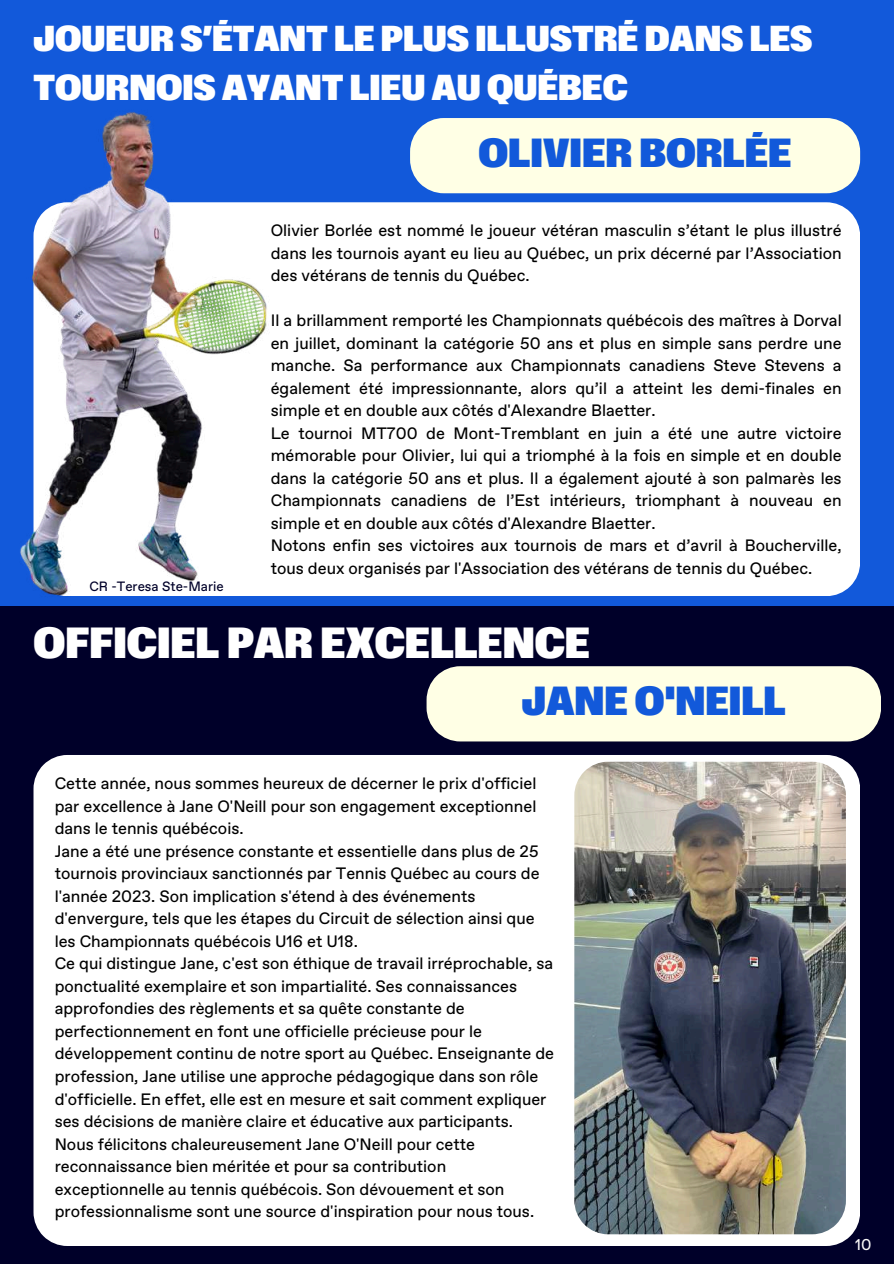
<style>
.page{position:relative;width:894px;height:1264px;background:#fff}
.page>*{position:absolute;margin:0;border:0;box-sizing:border-box;transform-origin:0 0}
.t1{font:semi-condensed 43.5px "ABC Gravity";color:#fff}
.t2{font:semi-condensed 40.65px "ABC Gravity";color:#1259da}
.t3{font:semi-condensed 36px/49.5px "ABC Gravity";color:#fff}
.t4{font:16.5px/22.5px "ABC Favorit";color:#000}
.t5{font:15.6px "ABC Favorit";color:#faf9f8}
.t6{font:13.5px "ABC Favorit";color:#000029}
</style>
<div class="page">
<div style="left:0;top:0;width:893px;height:1263px;background:#000029"></div>
<div style="left:0;top:0;width:893px;height:605px;background:#1259da"></div>
<div style="left:312px;top:202px;width:547px;height:394px;background:#fff"></div>
<div style="left:426px;top:666px;width:454px;height:75px;background:#ffffe5"></div>
<div style="left:33px;top:755px;width:826px;height:490px;background:#fff"></div>
<div style="left:410px;top:118px;width:449px;height:75px;background:#ffffe5"></div>
<img style="left:574px;top:761px;width:271px;height:473px">
<img style="left:0;top:112px;width:312px;height:494px">
<h3 class="t3" style="left:33px;top:15px;width:780px">JOUEUR S’ÉTANT LE PLUS ILLUSTRÉ DANS LES<br>TOURNOIS AYANT LIEU AU QUÉBEC</h3>
<h2 class="t2" style="left:478px;top:129px;width:314px">OLIVIER BORLÉE</h2>
<p class="t6" style="left:89px;top:577px;width:136px">CR -Teresa Ste-Marie</p>
<p class="t4" style="left:271px;top:219px;width:572px;text-align:justify">Olivier Borlée est nommé le joueur vétéran masculin s’étant le plus illustré dans les tournois ayant eu lieu au Québec, un prix décerné par l’Association des vétérans de tennis du Québec.</p>
<p class="t4" style="left:271px;top:309px;width:572px">Il a brillamment remporté les Championnats québécois des maîtres à Dorval en juillet, dominant la catégorie 50 ans et plus en simple sans perdre une manche. Sa performance aux Championnats canadiens Steve Stevens a également été impressionnante, alors qu’il a atteint les demi-finales en simple et en double aux côtés d'Alexandre Blaetter.<br>Le tournoi MT700 de Mont-Tremblant en juin a été une autre victoire mémorable pour Olivier, lui qui a triomphé à la fois en simple et en double dans la catégorie 50 ans et plus. Il a également ajouté à son palmarès les Championnats canadiens de l’Est intérieurs, triomphant à nouveau en simple et en double aux côtés d'Alexandre Blaetter.<br>Notons enfin ses victoires aux tournois de mars et d’avril à Boucherville, tous deux organisés par l'Association des vétérans de tennis du Québec.</p>
<h1 class="t1" style="left:33px;top:617px;width:558px">OFFICIEL PAR EXCELLENCE</h1>
<h2 class="t2" style="left:521px;top:677px;width:265px">JANE O'NEILL</h2>
<p class="t4" style="left:55px;top:772px;width:500px">Cette année, nous sommes heureux de décerner le prix d'officiel par excellence à Jane O'Neill pour son engagement exceptionnel dans le tennis québécois.<br>Jane a été une présence constante et essentielle dans plus de 25 tournois provinciaux sanctionnés par Tennis Québec au cours de l'année 2023. Son implication s'étend à des événements d'envergure, tels que les étapes du Circuit de sélection ainsi que les Championnats québécois U16 et U18.<br>Ce qui distingue Jane, c'est son éthique de travail irréprochable, sa ponctualité exemplaire et son impartialité. Ses connaissances approfondies des règlements et sa quête constante de perfectionnement en font une officielle précieuse pour le développement continu de notre sport au Québec. Enseignante de profession, Jane utilise une approche pédagogique dans son rôle d'officielle. En effet, elle est en mesure et sait comment expliquer ses décisions de manière claire et éducative aux participants.<br>Nous félicitons chaleureusement Jane O'Neill pour cette reconnaissance bien méritée et pour sa contribution exceptionnelle au tennis québécois. Son dévouement et son professionnalisme sont une source d'inspiration pour nous tous.</p>
<p class="t5" style="left:854px;top:1233px;width:18px">10</p>
</div>
